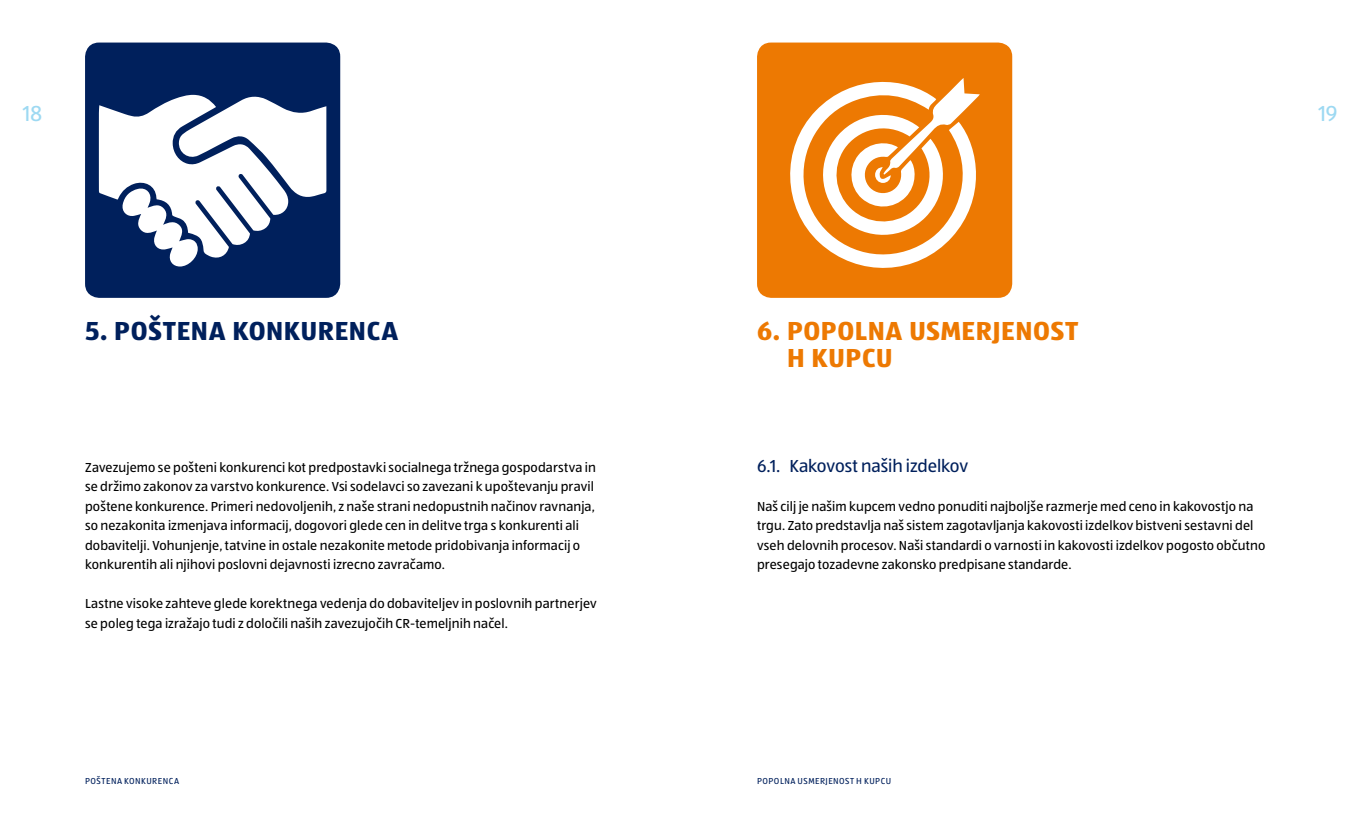
<style>
.page{position:relative;width:1361px;height:817px;background:#fff}
.page>*{position:absolute;margin:0;border:0;box-sizing:border-box;transform-origin:0 0}
.t1{font:700 27px/27px "ALDISUEDOT";letter-spacing:.025em;color:#ed7902}
.t2{font:700 27px "ALDISUEDOT";letter-spacing:.025em;color:#00205c}
.t3{font:22.5px "ALDISUEDOT";color:#9dd9f2}
.t4{font:18px "ALDISUEDOT";letter-spacing:-.005em;color:#00205c}
.t5{font:13.5px/19.5px "ALDISUEDOT";letter-spacing:.01em;color:#000}
.t6{font:9px "ALDISUEDOT";letter-spacing:.055em;color:#00205c}
</style>
<div class="page">
<div style="left:85px;top:43px;width:255px;height:255px;background:#00205c;border-radius:14px"></div>
<svg style="left:99px;top:95px;width:227px;height:171px"></svg>
<div style="left:757px;top:43px;width:255px;height:255px;background:#ed7902;border-radius:14px"></div>
<svg style="left:790px;top:78px;width:190px;height:190px"></svg>
<h2 class="t3" style="left:23px;top:98px;width:21px">18</h2>
<h2 class="t3" style="left:1318px;top:98px;width:21px">19</h2>
<h1 class="t2" style="left:85px;top:312px;width:315px">5. POŠTENA KONKURENCA</h1>
<h1 class="t1" style="left:787px;top:316px;width:293px;text-indent:-30px">6. POPOLNA USMERJENOST<br>H KUPCU</h1>
<p class="t5" style="left:85px;top:457px;width:512px">Zavezujemo se pošteni konkurenci kot predpostavki socialnega tržnega gospodarstva in se držimo zakonov za varstvo konkurence. Vsi sodelavci so zavezani k upoštevanju pravil poštene konkurence. Primeri nedovoljenih, z naše strani nedopustnih načinov ravnanja, so nezakonita izmenjava informacij, dogovori glede cen in delitve trga s konkurenti ali dobavitelji. Vohunjenje, tatvine in ostale nezakonite metode pridobivanja informacij o konkurentih ali njihovi poslovni dejavnosti izrecno zavračamo.</p>
<p class="t5" style="left:85px;top:593px;width:513px">Lastne visoke zahteve glede korektnega vedenja do dobaviteljev in poslovnih partnerjev se poleg tega izražajo tudi z določili naših zavezujočih CR-temeljnih načel.</p>
<p class="t6" style="left:85px;top:775px;width:96px">POŠTENA KONKURENCA</p>
<h3 class="t4" style="left:757px;top:454px;width:213px">6.1. Kakovost naših izdelkov</h3>
<p class="t5" style="left:757px;top:496px;width:510px">Naš cilj je našim kupcem vedno ponuditi najboljše razmerje med ceno in kakovostjo na trgu. Zato predstavlja naš sistem zagotavljanja kakovosti izdelkov bistveni sestavni del vseh delovnih procesov. Naši standardi o varnosti in kakovosti izdelkov pogosto občutno presegajo tozadevne zakonsko predpisane standarde.</p>
<p class="t6" style="left:757px;top:775px;width:136px">POPOLNA USMERJENOST H KUPCU</p>
</div>
